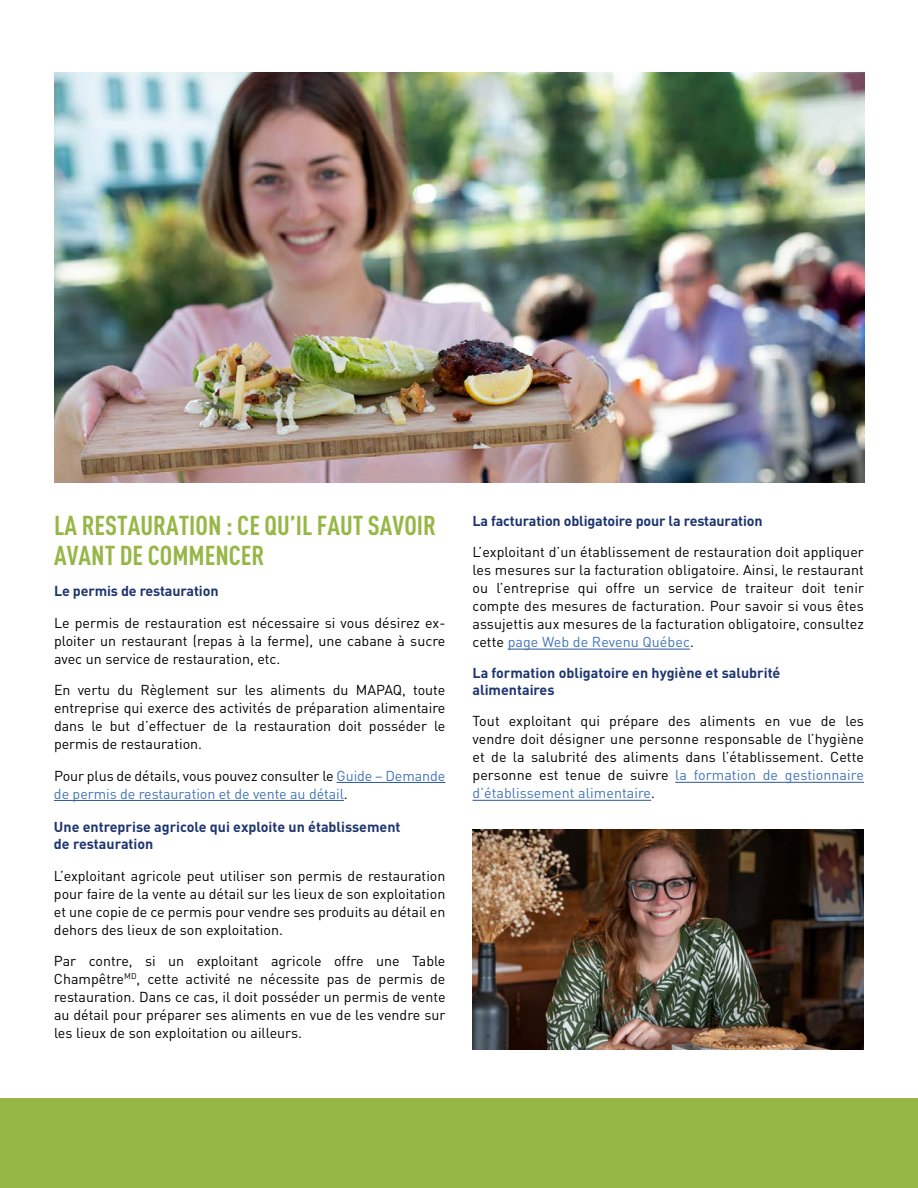
<style>
.page{position:relative;width:918px;height:1188px;background:#fff}
.page>*{position:absolute;margin:0;border:0;box-sizing:border-box;transform-origin:0 0}
.t1{font:700 condensed 27px/30px "DINOT";color:#96b745}
.t2{font:14.25px/18px "DINOT";color:#000;text-align:justify}
.t3{font:700 14.25px/17.1px "DINOT";color:#1e3571}
.t4{font:14.25px/18px "DINOT";letter-spacing:-.005em;color:#4274b9}
.s1{color:#000}
.s2{color:#4274b9}
</style>
<div class="page">
<div style="left:0;top:1098px;width:918px;height:90px;background:#96b745"></div>
<hr style="left:337px;top:782px;width:109px;height:1px;background:#2b579a">
<hr style="left:54px;top:800px;width:290px;height:1px;background:#2b579a">
<hr style="left:508px;top:649px;width:182px;height:1px;background:#2b579a">
<hr style="left:675px;top:782px;width:189px;height:1px;background:#2b579a">
<hr style="left:472px;top:800px;width:179px;height:1px;background:#2b579a">
<img style="left:55px;top:72px;width:809px;height:411px">
<img style="left:472px;top:829px;width:392px;height:220px">
<h1 class="t1" style="left:54px;top:510px;width:383px">LA RESTAURATION : CE QU’IL FAUT SAVOIR<br>AVANT DE COMMENCER</h1>
<p class="t3" style="left:54px;top:582px;width:166px">Le permis de restauration</p>
<p class="t2" style="left:54px;top:613px;width:393px">Le permis de restauration est nécessaire si vous désirez ex&shy;ploiter un restaurant (repas à la ferme), une cabane à sucre avec un service de restauration, etc.</p>
<p class="t2" style="left:54px;top:680px;width:393px">En vertu du Règlement sur les aliments du MAPAQ, toute entreprise qui exerce des activités de préparation alimentaire dans le but d’effectuer de la restauration doit posséder le permis de restauration.</p>
<p class="t4" style="left:54px;top:766px;width:393px"><span class="s1">Pour plus de détails, vous pouvez consulter le</span> Guide – Demande de permis de restauration et de vente au détail<span class="s1">.</span></p>
<p class="t3" style="left:54px;top:818px;width:348px">Une entreprise agricole qui exploite un établissement de restauration</p>
<p class="t2" style="left:54px;top:866px;width:393px">L’exploitant agricole peut utiliser son permis de restauration pour faire de la vente au détail sur les lieux de son exploitation et une copie de ce permis pour vendre ses produits au détail en dehors des lieux de son exploitation.</p>
<p class="t2" style="left:54px;top:952px;width:393px">Par contre, si un exploitant agricole offre une Table Champêtre<sup>MD</sup>, cette activité ne nécessite pas de permis de restauration. Dans ce cas, il doit posséder un permis de vente au détail pour préparer ses aliments en vue de les vendre sur les lieux de son exploitation ou ailleurs.</p>
<p class="t3" style="left:472px;top:511px;width:292px">La facturation obligatoire pour la restauration</p>
<p class="t2" style="left:472px;top:542px;width:393px">L’exploitant d’un établissement de restauration doit appliquer les mesures sur la facturation obligatoire. Ainsi, le restaurant ou l’entreprise qui offre un service de traiteur doit tenir compte des mesures de facturation. Pour savoir si vous êtes assujettis aux mesures de la facturation obligatoire, consultez cette <span class="s2">page Web de Revenu Québec</span>.</p>
<p class="t3" style="left:472px;top:663px;width:309px">La formation obligatoire en hygiène et salubrité alimentaires</p>
<p class="t2" style="left:472px;top:712px;width:393px">Tout exploitant qui prépare des aliments en vue de les vendre doit désigner une personne responsable de l’hygiène et de la salubrité des aliments dans l’établissement. Cette personne est tenue de suivre <span class="s2">la formation de gestionnaire d’établissement alimentaire</span>.</p>
</div>
